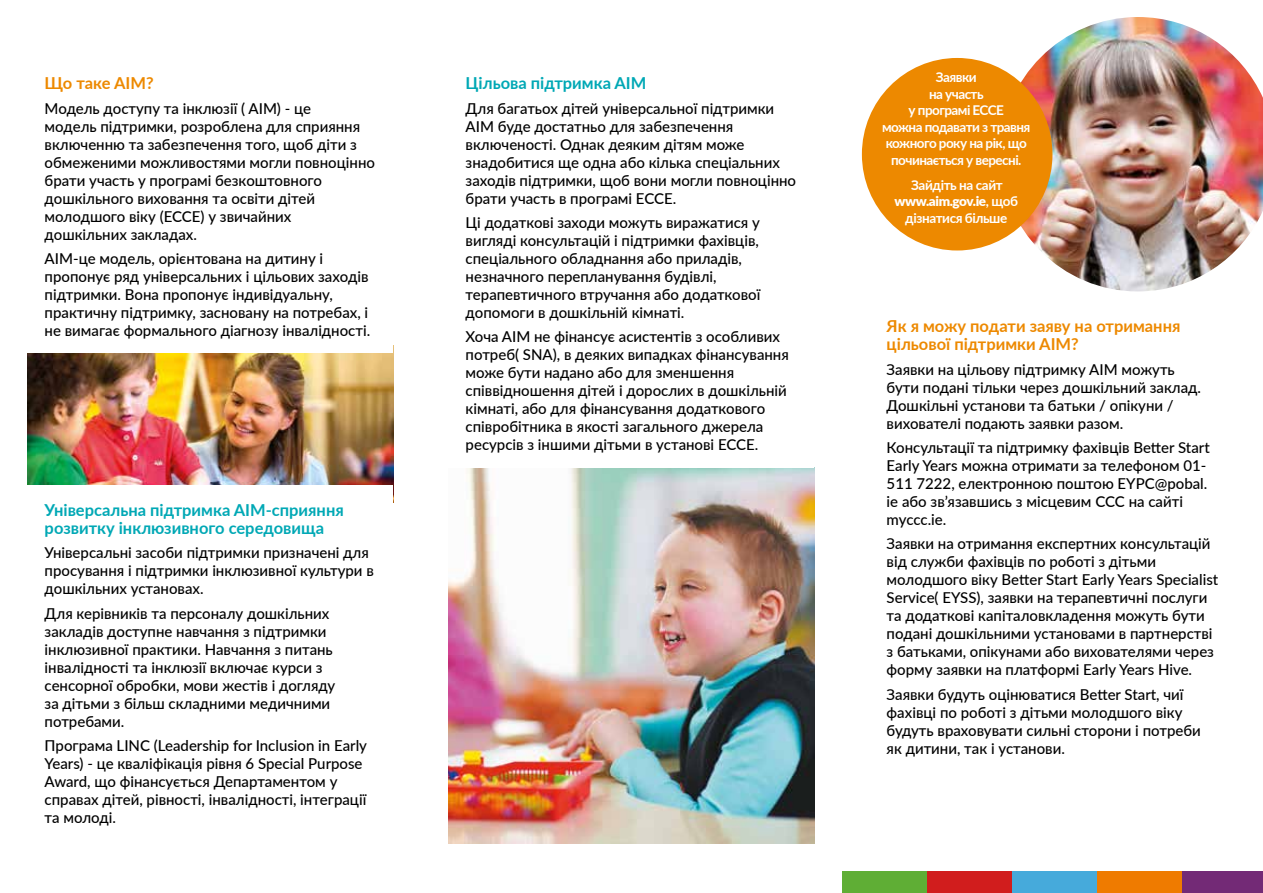
<style>
.page{position:relative;width:1263px;height:893px;background:#fff}
.page>*{position:absolute;margin:0;border:0;box-sizing:border-box;transform-origin:0 0}
.t1{font:700 16.5px/18px "Lato";color:#00a8b5}
.t2{font:700 16.5px/18px "Lato";color:#ed8900}
.t3{font:500 15px/18px "Lato";color:#000}
.t4{font:700 13.5px/16.5px "Lato";letter-spacing:-.04em;color:#fff;text-align:center}
.s1{font-weight:900}
</style>
<div class="page">
<img style="left:28px;top:353px;width:365px;height:132px">
<img style="left:1000px;top:17px;width:263px;height:274px">
<img style="left:449px;top:468px;width:365px;height:376px">
<div style="left:862px;top:58px;width:190px;height:192px;background:#ed8900;border-radius:50%"></div>
<div style="left:842px;top:872px;width:85px;height:21px;background:#5fae35"></div>
<div style="left:927px;top:872px;width:85px;height:21px;background:#d11d1d"></div>
<div style="left:1012px;top:872px;width:85px;height:21px;background:#46aadb"></div>
<div style="left:1097px;top:872px;width:85px;height:21px;background:#ef7b00"></div>
<div style="left:1182px;top:872px;width:81px;height:21px;background:#732a76"></div>
<p class="t2" style="left:45px;top:73px;width:111px">Що таке AIM?</p>
<p class="t3" style="left:45px;top:98px;width:332px">Модель доступу та інклюзії ( AIM) - це<br>модель підтримки, розроблена для сприяння включенню та забезпечення того, щоб діти з обмеженими можливостями могли повноцінно брати участь у програмі безкоштовного дошкільного виховання та освіти дітей молодшого віку (ECCE) у звичайних дошкільних закладах.</p>
<p class="t3" style="left:45px;top:249px;width:327px">AIM-це модель, орієнтована на дитину і пропонує ряд універсальних і цільових заходів підтримки. Вона пропонує індивідуальну, практичну підтримку, засновану на потребах, і не вимагає формального діагнозу інвалідності.</p>
<p class="t1" style="left:45px;top:500px;width:301px">Універсальна підтримка AIM-сприяння розвитку інклюзивного середовища</p>
<p class="t3" style="left:45px;top:543px;width:331px">Універсальні засоби підтримки призначені для просування і підтримки інклюзивної культури в дошкільних установах.</p>
<p class="t3" style="left:45px;top:603px;width:292px">Для керівників та персоналу дошкільних закладів доступне навчання з підтримки інклюзивної практики. Навчання з питань інвалідності та інклюзії включає курси з сенсорної обробки, мови жестів і догляду за дітьми з більш складними медичними потребами.</p>
<p class="t3" style="left:45px;top:736px;width:324px">Програма LINC (Leadership for Inclusion in Early Years) - це кваліфікація рівня 6 Special Purpose Award, що фінансується Департаментом у справах дітей, рівності, інвалідності, інтеграції та молоді.</p>
<p class="t4" style="left:882px;top:68px;width:150px">Заявки<br>на участь<br>у програмі ECCE<br>можна подавати з травня кожного року на рік, що починається у вересні.</p>
<p class="t4" style="left:894px;top:176px;width:125px">Зайдіть на сайт <span class="s1">www.aim.gov.ie</span>, щоб дізнатися більше</p>
<p class="t1" style="left:466px;top:73px;width:182px">Цільова підтримка AIM</p>
<p class="t3" style="left:466px;top:98px;width:332px">Для багатьох дітей універсальної підтримки AIM буде достатньо для забезпечення включеності. Однак деяким дітям може знадобитися ще одна або кілька спеціальних заходів підтримки, щоб вони могли повноцінно брати участь в програмі ECCE.</p>
<p class="t3" style="left:466px;top:213px;width:296px">Ці додаткові заходи можуть виражатися у вигляді консультацій і підтримки фахівців, спеціального обладнання або приладів, незначного перепланування будівлі, терапевтичного втручання або додаткової допомоги в дошкільній кімнаті.</p>
<p class="t3" style="left:466px;top:327px;width:325px">Хоча AIM не фінансує асистентів з особливих потреб( SNA), в деяких випадках фінансування може бути надано або для зменшення співвідношення дітей і дорослих в дошкільній кімнаті, або для фінансування додаткового співробітника в якості загального джерела ресурсів з іншими дітьми в установі ECCE.</p>
<p class="t2" style="left:887px;top:316px;width:295px">Як я можу подати заяву на отримання цільової підтримки AIM?</p>
<p class="t3" style="left:887px;top:359px;width:316px">Заявки на цільову підтримку AIM можуть бути подані тільки через дошкільний заклад.<br>Дошкільні установи та батьки / опікуни / вихователі подають заявки разом.</p>
<p class="t3" style="left:887px;top:438px;width:325px">Консультації та підтримку фахівців Better Start Early Years можна отримати за телефоном 01- 511 7222, електронною поштою EYPC@pobal. ie або зв’язавшись з місцевим CCC на сайті myccc.ie.</p>
<p class="t3" style="left:887px;top:534px;width:333px">Заявки на отримання експертних консультацій від служби фахівців по роботі з дітьми молодшого віку Better Start Early Years Specialist Service( EYSS), заявки на терапевтичні послуги та додаткові капіталовкладення можуть бути подані дошкільними установами в партнерстві з батьками, опікунами або вихователями через форму заявки на платформі Early Years Hive.</p>
<p class="t3" style="left:887px;top:685px;width:316px">Заявки будуть оцінюватися Better Start, чиї фахівці по роботі з дітьми молодшого віку будуть враховувати сильні сторони і потреби як дитини, так і установи.</p>
</div>
